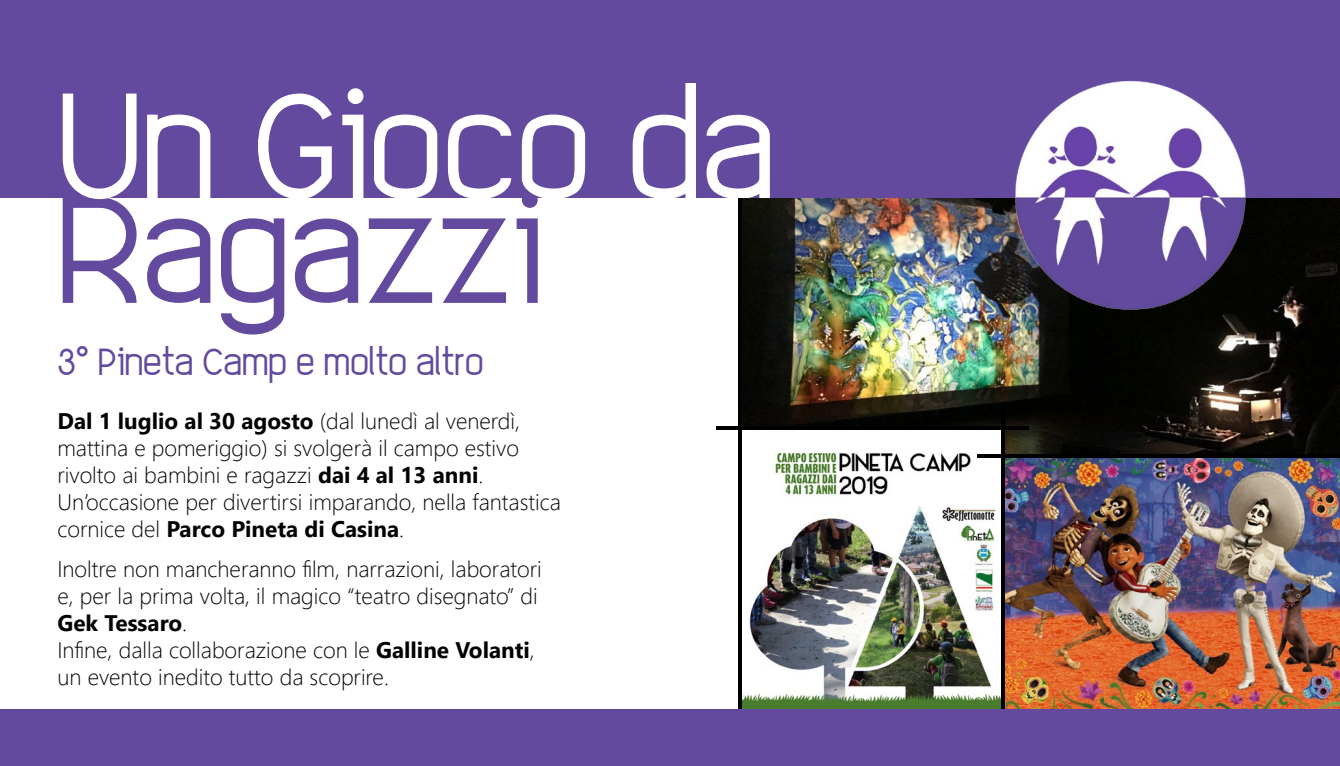
<style>
.page{position:relative;width:1340px;height:766px;background:#fff}
.page>*{position:absolute;margin:0;border:0;box-sizing:border-box;transform-origin:0 0}
.t1{font:108px "Elegan Tech";color:#fff}
.t2{font:108px "Elegan Tech";color:#634a9e}
.t3{font:27px "Elegan Tech";color:#634a9e}
.t4{font:300 22.5px/27px "Segoe UI";color:#020203}
.s1{font-weight:700}
</style>
<div class="page">
<div style="left:0;top:0;width:1339px;height:765px;background:#634a9e"></div>
<div style="left:0;top:198px;width:1339px;height:510px;background:#fff"></div>
<img style="left:741px;top:198px;width:598px;height:256px">
<img style="left:985px;top:81px;width:297px;height:264px">
<img style="left:1004px;top:458px;width:335px;height:250px">
<img style="left:741px;top:430px;width:260px;height:278px">
<hr style="left:716px;top:426px;width:312px;height:4px;background:#000">
<hr style="left:738px;top:198px;width:3px;height:510px;background:#000">
<hr style="left:977px;top:454px;width:362px;height:4px;background:#000">
<hr style="left:1001px;top:403px;width:3px;height:305px;background:#000">
<h1 class="t1" style="left:57px;top:98px;width:719px">Un Gioco da</h1>
<h1 class="t2" style="left:57px;top:202px;width:487px">Ragazzi</h1>
<p class="t3" style="left:57px;top:349px;width:427px">3° Pineta Camp e molto altro</p>
<p class="t4" style="left:57px;top:405px;width:505px"><span class="s1">Dal 1 luglio al 30 agosto</span> (dal lunedì al venerdì, mattina e pomeriggio) si svolgerà il campo estivo rivolto ai bambini e ragazzi <span class="s1">dai 4 al 13 anni</span>.<br>Un’occasione per divertirsi imparando, nella fantastica cornice del <span class="s1">Parco Pineta di Casina</span>.</p>
<p class="t4" style="left:57px;top:552px;width:486px">Inoltre non mancheranno film, narrazioni, laboratori e, per la prima volta, il magico “teatro disegnato” di <span class="s1">Gek Tessaro</span>.<br>Infine, dalla collaborazione con le <span class="s1">Galline Volanti</span>, un evento inedito tutto da scoprire.</p>
</div>
